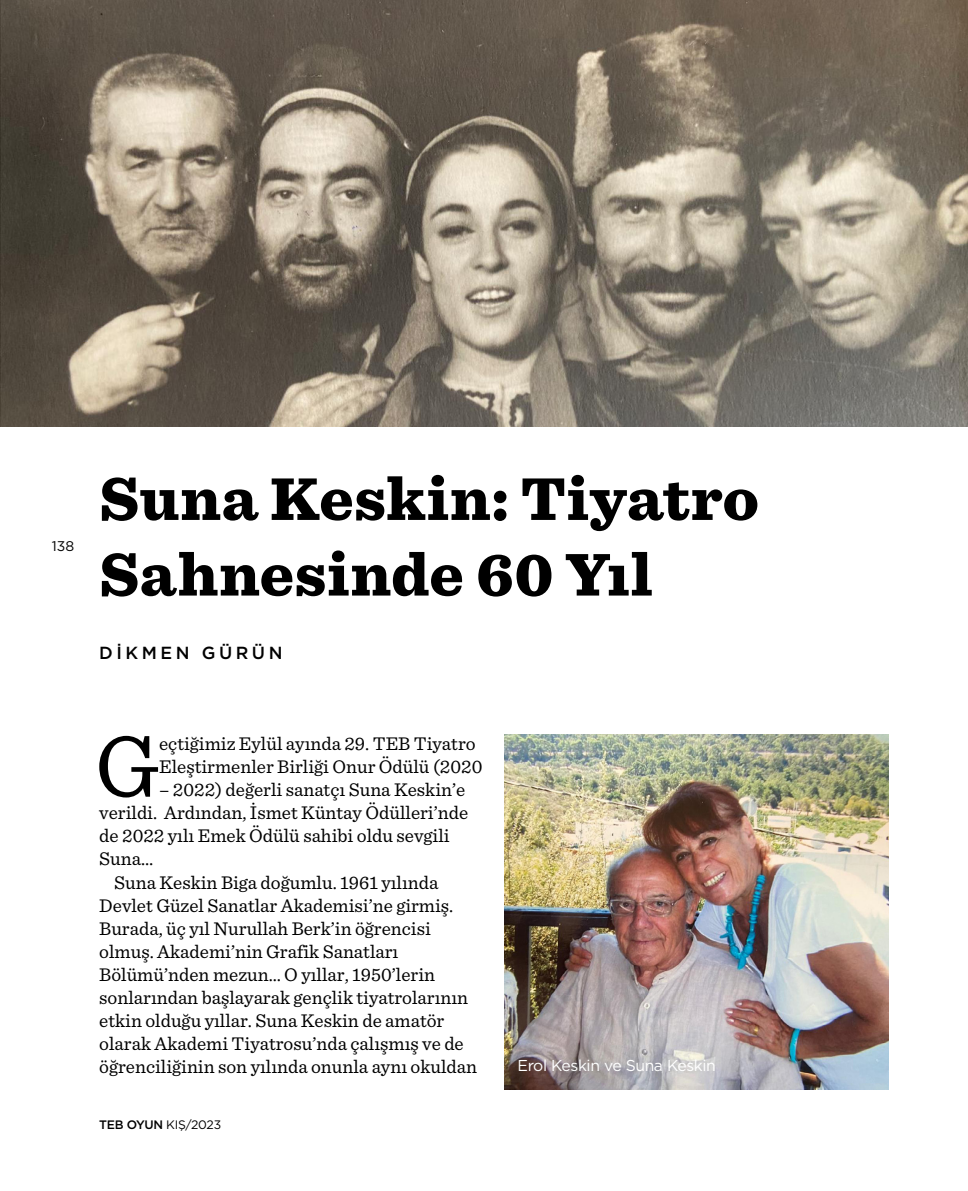
<style>
.page{position:relative;width:968px;height:1191px;background:#fff}
.page>*{position:absolute;margin:0;border:0;box-sizing:border-box;transform-origin:0 0}
.t1{font:90.12px "Sentinel";color:#000}
.t2{font:900 63px/75.6px "Sentinel";letter-spacing:.01em;color:#000}
.t3{font:19.25px/23.1px "Sentinel";color:#000}
.t4{font:500 17.5px "Gotham";letter-spacing:.2em;color:#000}
.t5{font:15.75px "Gotham";letter-spacing:-.025em;color:#fff}
.t6{font:14px "Gotham";color:#000}
.t7{font:12.25px "Gotham";letter-spacing:-.025em;color:#000}
.s1{font-weight:500}
</style>
<div class="page">
<img style="left:504px;top:734px;width:384px;height:355px">
<img style="left:0;top:0;width:967px;height:427px">
<p class="t6" style="left:52px;top:537px;width:24px">138</p>
<h2 class="t2" style="left:99px;top:458px;width:661px">Suna Keskin: Tiyatro<br>Sahnesinde 60 Yıl</h2>
<p class="t4" style="left:99px;top:641px;width:185px">DİKMEN GÜRÜN</p>
<h1 class="t1" style="left:95px;top:698px;width:66px">G</h1>
<p class="t3" style="left:159px;top:730px;width:325px">eçtiğimiz Eylül ayında 29. TEB Tiyatro<br>Eleştirmenler Birliği Onur Ödülü (2020</p>
<p class="t3" style="left:159px;top:777px;width:308px">– 2022) değerli sanatçı Suna Keskin’e</p>
<p class="t3" style="left:99px;top:800px;width:370px">verildi. Ardından, İsmet Küntay Ödülleri’nde</p>
<p class="t3" style="left:99px;top:823px;width:352px">de 2022 yılı Emek Ödülü sahibi oldu sevgili</p>
<p class="t3" style="left:99px;top:846px;width:56px">Suna…</p>
<p class="t3" style="left:114px;top:869px;width:326px">Suna Keskin Biga doğumlu. 1961 yılında</p>
<p class="t3" style="left:99px;top:892px;width:355px">Devlet Güzel Sanatlar Akademisi’ne girmiş.</p>
<p class="t3" style="left:99px;top:915px;width:333px">Burada, üç yıl Nurullah Berk’in öğrencisi</p>
<p class="t3" style="left:99px;top:938px;width:300px">olmuş. Akademi’nin Grafik Sanatları</p>
<p class="t3" style="left:99px;top:961px;width:337px">Bölümü’nden mezun… O yıllar, 1950’lerin</p>
<p class="t3" style="left:99px;top:985px;width:370px">sonlarından başlayarak gençlik tiyatrolarının</p>
<p class="t3" style="left:99px;top:1008px;width:346px">etkin olduğu yıllar. Suna Keskin de amatör</p>
<p class="t3" style="left:99px;top:1031px;width:366px">olarak Akademi Tiyatrosu’nda çalışmış ve de</p>
<p class="t3" style="left:99px;top:1054px;width:379px">öğrenciliğinin son yılında onunla aynı okuldan</p>
<p class="t7" style="left:99px;top:1116px;width:123px"><span class="s1">TEB OYUN</span> KIŞ/2023</p>
<p class="t5" style="left:517px;top:1055px;width:200px">Erol Keskin ve Suna Keskin</p>
</div>
